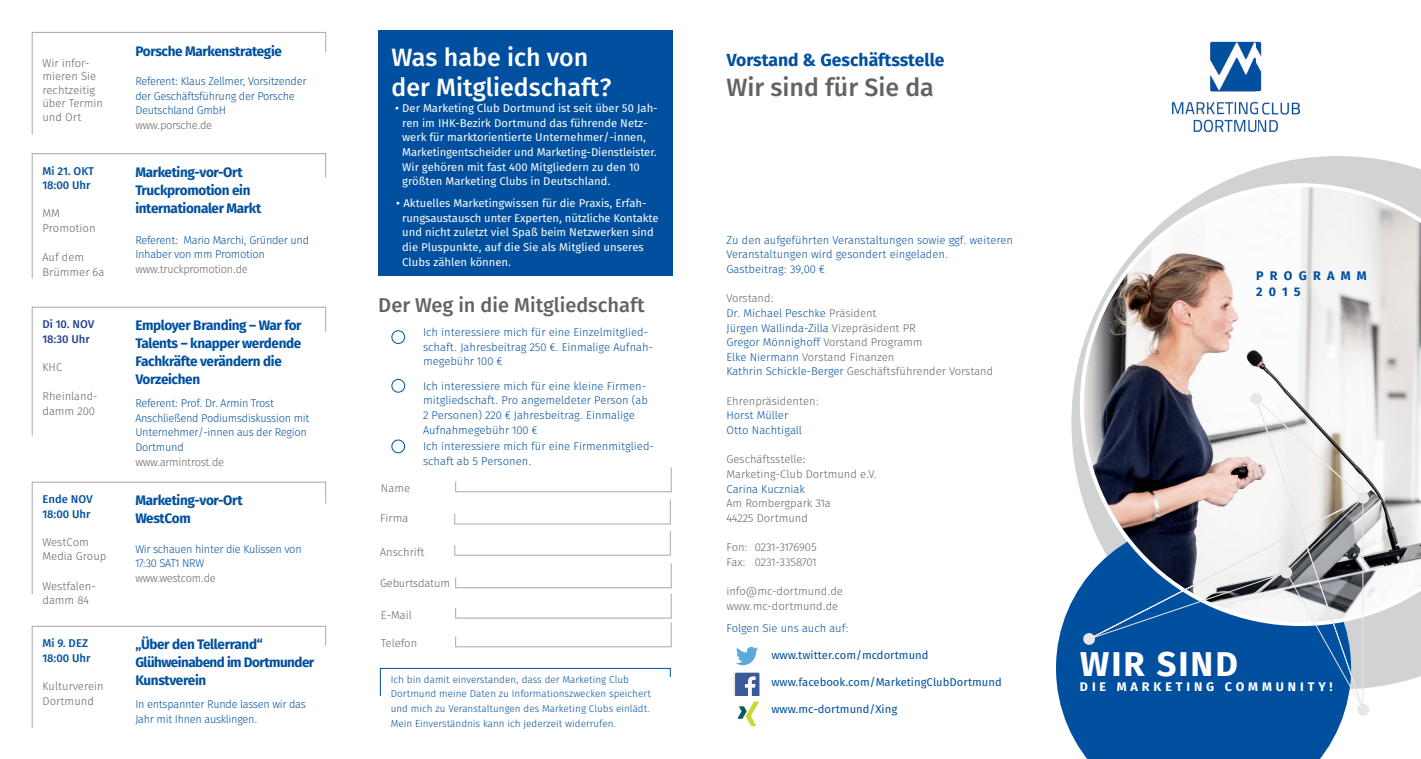
<style>
.page{position:relative;width:1421px;height:759px;background:#fff}
.page>*{position:absolute;margin:0;border:0;box-sizing:border-box;transform-origin:0 0}
.t1{font:700 34.38px "Fira Sans OT";letter-spacing:.06em;color:#fff}
.t2{font:25px/30px "Fira Sans OT Medium";color:#fff}
.t3{font:25px "Fira Sans OT Medium";color:#636366}
.t4{font:20px "Fira Sans OT Medium";color:#636366}
.t5{font:700 17.5px "Fira Sans OT";color:#01509f}
.t6{font:700 13.75px/17.9px "Fira Sans OT";letter-spacing:-.025em;color:#01509f}
.t7{font:700 12.5px "Fira Sans OT";letter-spacing:.31em;color:#fff}
.t8{font:700 12.5px/16.2px "Fira Sans OT";letter-spacing:.5em;color:#01509f}
.t9{font:11.25px/14.6px "Fira Sans OT Light";color:#636366}
.t10{font:11.25px/14.6px "Fira Sans OT Light";letter-spacing:-.005em;color:#01509f}
.t11{font:11.25px/14.6px "Fira Sans OT";color:#fff}
.t12{font:11.25px/14.6px "Fira Sans OT Light";letter-spacing:-.025em;color:#01509f}
.t13{font:11.25px "Fira Sans OT";color:#01509f}
.t14{font:11.25px "Fira Sans OT Light";letter-spacing:-.025em;color:#636366}
.t15{font:11.25px/14.6px "Fira Sans OT Medium";color:#01509f}
.t16{font:11.25px/14.6px "Fira Sans OT Medium";color:#253f8e}
.t17{font:11.25px "Fira Sans OT Light";letter-spacing:-.02em;color:#636366}
.t18{font:10px/14.6px "Fira Sans OT Light";color:#01509f}
.s1{color:#01509f}
</style>
<div class="page">
<img style="left:1172px;top:42px;width:127px;height:89px">
<svg style="left:1071px;top:156px;width:350px;height:532px"></svg>
<svg style="left:1056px;top:520px;width:287px;height:238px;fill:#01509f"></svg>
<svg style="left:1080px;top:183px;width:341px;height:442px"></svg>
<div style="left:378px;top:30px;width:294px;height:246px;background:#01509f"></div>
<div style="left:392px;top:330px;width:13px;height:13px;border:1px solid #01509f;border-radius:50%"></div>
<div style="left:392px;top:379px;width:13px;height:13px;border:1px solid #01509f;border-radius:50%"></div>
<svg style="left:455px;top:467px;width:217px;height:25px"></svg>
<svg style="left:454px;top:530px;width:217px;height:25px"></svg>
<svg style="left:455px;top:563px;width:217px;height:84px"></svg>
<svg style="left:380px;top:667px;width:291px;height:29px"></svg>
<svg style="left:1081px;top:396px;width:168px;height:313px"></svg>
<svg style="left:1249px;top:392px;width:121px;height:324px"></svg>
<div style="left:392px;top:439px;width:13px;height:14px;border:1px solid #01509f;border-radius:50%"></div>
<svg style="left:454px;top:499px;width:217px;height:25px"></svg>
<svg style="left:32px;top:153px;width:294px;height:126px"></svg>
<svg style="left:32px;top:32px;width:294px;height:103px"></svg>
<svg style="left:32px;top:481px;width:294px;height:113px"></svg>
<svg style="left:32px;top:625px;width:294px;height:103px"></svg>
<svg style="left:32px;top:306px;width:294px;height:130px"></svg>
<svg style="left:736px;top:646px;width:22px;height:19px"></svg>
<div style="left:733px;top:672px;width:27px;height:27px;background:#ebecee"></div>
<div style="left:735px;top:672px;width:24px;height:24px;background:#3b5a9a"></div>
<svg style="left:745px;top:676px;width:11px;height:20px"></svg>
<img style="left:733px;top:696px;width:27px;height:31px">
<p class="t9" style="left:43px;top:57px;width:62px;line-height:13.5px">Wir infor&shy;mieren Sie rechtzeitig über Termin und Ort</p>
<p class="t15" style="left:43px;top:164px;width:53px">Mi 21. OKT<br>18:00 Uhr</p>
<p class="t9" style="left:43px;top:207px;width:55px">MM<br>Promotion</p>
<p class="t9" style="left:43px;top:251px;width:63px">Auf dem<br>Brümmer 6a</p>
<p class="t16" style="left:43px;top:317px;width:54px">Di 10. NOV<br>18:30 Uhr</p>
<p class="t9" style="left:43px;top:360px;width:21px">KHC</p>
<p class="t9" style="left:43px;top:389px;width:57px">Rheinland&shy;damm 200</p>
<p class="t15" style="left:43px;top:492px;width:52px">Ende NOV<br>18:00 Uhr</p>
<p class="t9" style="left:43px;top:535px;width:65px">WestCom<br>Media Group</p>
<p class="t9" style="left:43px;top:579px;width:55px">Westfalen&shy;damm 84</p>
<p class="t15" style="left:43px;top:636px;width:50px">Mi 9. DEZ<br>18:00 Uhr</p>
<p class="t9" style="left:43px;top:679px;width:63px">Kulturverein<br>Dortmund</p>
<p class="t6" style="left:135px;top:43px;width:148px">Porsche Markenstrategie</p>
<p class="t12" style="left:135px;top:74px;width:173px">Referent: Klaus Zellmer, Vorsitzender der Geschäftsführung der Porsche<br>Deutschland GmbH</p>
<p class="t14" style="left:135px;top:117px;width:78px">www.porsche.de</p>
<p class="t6" style="left:135px;top:164px;width:127px">Marketing-vor-Ort<br>Truckpromotion ein internationaler Markt</p>
<p class="t12" style="left:135px;top:233px;width:175px">Referent: Mario Marchi, Gründer und<br>Inhaber von mm Promotion</p>
<p class="t14" style="left:135px;top:261px;width:114px">www.truckpromotion.de</p>
<p class="t6" style="left:135px;top:317px;width:168px">Employer Branding – War for<br>Talents – knapper werdende<br>Fachkräfte verändern die<br>Vorzeichen</p>
<p class="t12" style="left:135px;top:396px;width:176px">Referent: Prof. Dr. Armin Trost<br>Anschließend Podiumsdiskussion mit<br>Unternehmer/-innen aus der Region<br>Dortmund</p>
<p class="t14" style="left:135px;top:453px;width:90px">www.armintrost.de</p>
<p class="t6" style="left:135px;top:492px;width:109px">Marketing-vor-Ort<br>WestCom</p>
<p class="t12" style="left:135px;top:542px;width:168px">Wir schauen hinter die Kulissen von<br>17:30 SAT1 NRW</p>
<p class="t14" style="left:135px;top:569px;width:82px">www.westcom.de</p>
<p class="t6" style="left:135px;top:636px;width:180px">„Über den Tellerrand“<br>Glühweinabend im Dortmunder<br>Kunstverein</p>
<p class="t12" style="left:135px;top:697px;width:172px">In entspannter Runde lassen wir das<br>Jahr mit Ihnen ausklingen.</p>
<h2 class="t2" style="left:392px;top:44px;width:222px">Was habe ich von der Mitgliedschaft?</h2>
<p class="t11" style="left:402px;top:102px;width:257px;text-indent:-7px">• Der Marketing Club Dortmund ist seit über 50 Jah&shy;ren im IHK-Bezirk Dortmund das führende Netz&shy;werk für marktorientierte Unternehmer/-innen, Marketingentscheider und Marketing-Dienstleister.<br>Wir gehören mit fast 400 Mitgliedern zu den 10 größten Marketing Clubs in Deutschland.</p>
<p class="t11" style="left:402px;top:197px;width:258px;text-indent:-6px">• Aktuelles Marketingwissen für die Praxis, Erfah&shy;rungsaustausch unter Experten, nützliche Kontakte und nicht zuletzt viel Spaß beim Netzwerken sind die Pluspunkte, auf die Sie als Mitglied unseres Clubs zählen können.</p>
<h3 class="t4" style="left:378px;top:291px;width:268px">Der Weg in die Mitgliedschaft</h3>
<p class="t10" style="left:423px;top:325px;width:231px">Ich interessiere mich für eine Einzelmitglied&shy;schaft. Jahresbeitrag 250 €. Einmalige Aufnah&shy;megebühr 100 €</p>
<p class="t10" style="left:423px;top:379px;width:226px">Ich interessiere mich für eine kleine Firmen&shy;mitgliedschaft. Pro angemeldeter Person (ab 2 Personen) 220 € Jahresbeitrag. Einmalige Aufnahmegebühr 100 €</p>
<p class="t9" style="left:381px;top:481px;width:31px">Name</p>
<p class="t9" style="left:380px;top:511px;width:30px">Firma</p>
<p class="t10" style="left:423px;top:439px;width:232px">Ich interessiere mich für eine Firmenmitglied&shy;schaft ab 5 Personen.</p>
<p class="t9" style="left:380px;top:545px;width:46px">Anschrift</p>
<p class="t17" style="left:380px;top:575px;width:71px">Geburtsdatum</p>
<p class="t9" style="left:381px;top:608px;width:32px">E-Mail</p>
<p class="t9" style="left:381px;top:636px;width:38px">Telefon</p>
<p class="t18" style="left:391px;top:672px;width:262px">Ich bin damit einverstanden, dass der Marketing Club Dortmund meine Daten zu Informationszwecken speichert und mich zu Veranstaltungen des Marketing Clubs einlädt.<br>Mein Einverständnis kann ich jederzeit widerrufen.</p>
<h3 class="t5" style="left:726px;top:48px;width:220px">Vorstand &amp; Geschäftsstelle</h3>
<h2 class="t3" style="left:726px;top:70px;width:209px">Wir sind für Sie da</h2>
<p class="t10" style="left:726px;top:233px;width:288px">Zu den aufgeführten Veranstaltungen sowie ggf. weiteren<br>Veranstaltungen wird gesondert eingeladen.<br>Gastbeitrag: 39,00 €</p>
<p class="t9" style="left:726px;top:292px;width:268px">Vorstand:<br><span class="s1">Dr. Michael Peschke</span> Präsident<br><span class="s1">Jürgen Wallinda-Zilla</span> Vizepräsident PR<br><span class="s1">Gregor Mönnighoff</span> Vorstand Programm<br><span class="s1">Elke Niermann</span> Vorstand Finanzen<br><span class="s1">Kathrin Schickle-Berger</span> Geschäftsführender Vorstand</p>
<p class="t9" style="left:726px;top:394px;width:94px">Ehrenpräsidenten:</p>
<p class="t10" style="left:726px;top:409px;width:77px">Horst Müller<br>Otto Nachtigall</p>
<p class="t9" style="left:726px;top:452px;width:152px">Geschäftsstelle<span class="s1">:<br></span>Marketing-Club Dortmund e.V.</p>
<p class="t10" style="left:726px;top:482px;width:80px">Carina Kuczniak</p>
<p class="t9" style="left:726px;top:496px;width:106px">Am Rombergpark 31a<br>44225 Dortmund</p>
<p class="t9" style="left:726px;top:540px;width:92px">Fon: 0231-3176905<br>Fax: 0231-3358701</p>
<p class="t9" style="left:726px;top:584px;width:118px">info@mc-dortmund.de www.mc-dortmund.de</p>
<p class="t10" style="left:726px;top:621px;width:124px">Folgen Sie uns auch auf:</p>
<p class="t13" style="left:771px;top:647px;width:159px">www.twitter.com/mcdortmund</p>
<p class="t13" style="left:771px;top:674px;width:232px">www.facebook.com/MarketingClubDortmund</p>
<p class="t13" style="left:771px;top:701px;width:127px">www.mc-dortmund/Xing</p>
<p class="t8" style="left:1256px;top:268px;width:112px">PROGRAMM<br>2015</p>
<h1 class="t1" style="left:1080px;top:640px;width:160px">WIR SIND</h1>
<p class="t7" style="left:1080px;top:678px;width:254px">DIE MARKETING COMMUNITY!</p>
</div>
